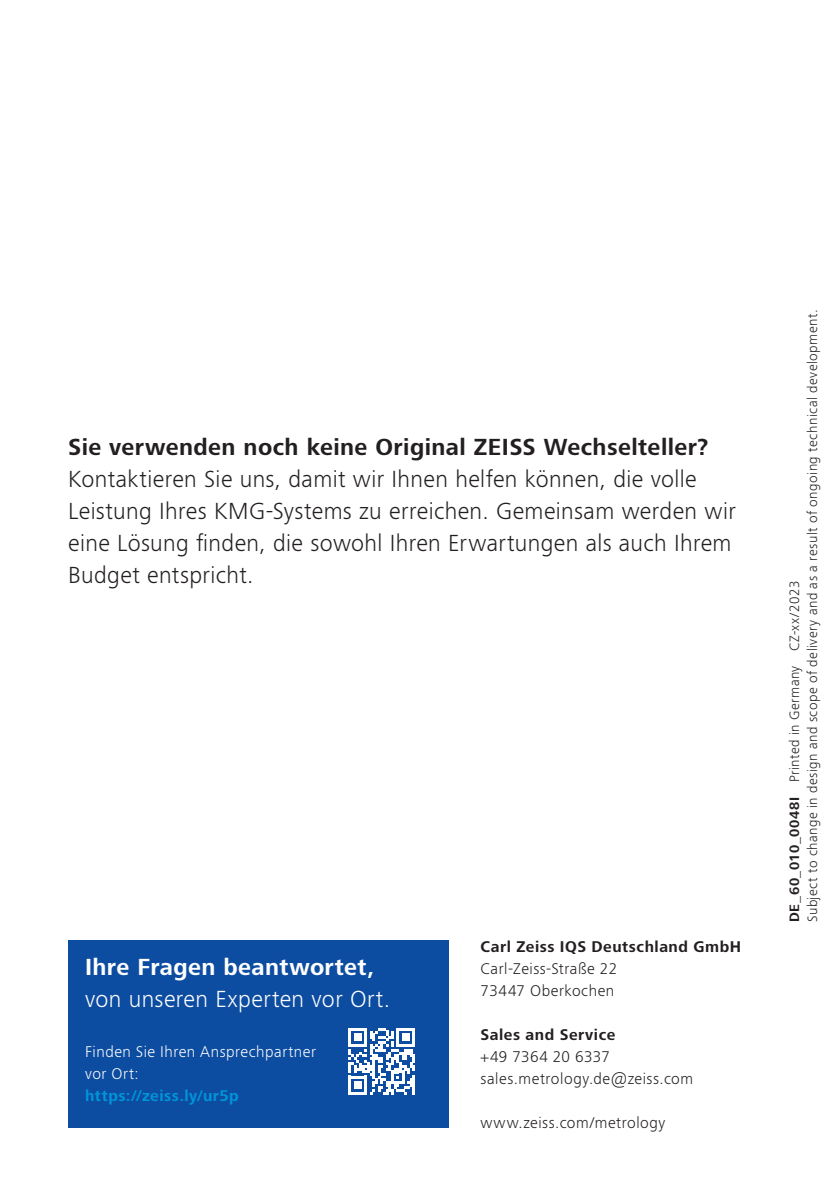
<style>
.page{position:relative;width:840px;height:1191px;background:#fff}
.page>*{position:absolute;margin:0;border:0;box-sizing:border-box;transform-origin:0 0}
.t1{font:300 24px/32px "ZEISS Frutiger Next W1 G";letter-spacing:.015em;color:#231f20}
.t2{font:700 24px "ZEISS Frutiger Next W1 G";letter-spacing:.015em;color:#231f20}
.t3{font:300 24px "ZEISS Frutiger Next W1 G";letter-spacing:.015em;color:#fff}
.t4{font:700 24px "ZEISS Frutiger Next W1 G";letter-spacing:.015em;color:#fff}
.t5{font:300 16px/22px "ZEISS Frutiger Next W1 G";letter-spacing:.035em;color:#231f20}
.t6{font:700 16px "ZEISS Frutiger Next W1 G";letter-spacing:.035em;color:#231f20}
.t7{font:300 16px/22px "ZEISS Frutiger Next W1 G";letter-spacing:.035em;color:#fff}
.t8{font:700 16px "ZEISS Frutiger Next W1 G";letter-spacing:.035em;color:#0095d9}
.t9{font:300 14px/18px "ZEISS Frutiger Next W1 G";letter-spacing:.04em;color:#231f20}
.s1{font-weight:700}
</style>
<div class="page">
<div style="left:68px;top:940px;width:380px;height:187px;background:#0d4da1"></div>
<svg style="left:348px;top:1028px;width:67px;height:66px"></svg>
<p class="t2" style="left:68px;top:430px;width:641px">Sie verwenden noch keine Original ZEISS Wechselteller?</p>
<p class="t1" style="left:68px;top:462px;width:668px">Kontaktieren Sie uns, damit wir Ihnen helfen können, die volle Leistung Ihres KMG-Systems zu erreichen. Gemeinsam werden wir eine Lösung finden, die sowohl Ihren Erwartungen als auch Ihrem Budget entspricht.</p>
<p class="t4" style="left:85px;top:950px;width:291px">Ihre Fragen beantwortet,</p>
<p class="t3" style="left:85px;top:982px;width:306px">von unseren Experten vor Ort.</p>
<p class="t7" style="left:85px;top:1040px;width:232px">Finden Sie Ihren Ansprechpartner vor Ort:</p>
<p class="t8" style="left:85px;top:1084px;width:155px">https://zeiss.ly/ur5p</p>
<p class="t6" style="left:480px;top:935px;width:262px">Carl Zeiss IQS Deutschland GmbH</p>
<p class="t5" style="left:480px;top:956px;width:138px">Carl-Zeiss-Straße 22<br>73447 Oberkochen</p>
<p class="t6" style="left:480px;top:1023px;width:136px">Sales and Service</p>
<p class="t5" style="left:480px;top:1044px;width:214px">+49 7364 20 6337 sales.metrology.de@zeiss.com</p>
<p class="t5" style="left:480px;top:1110px;width:186px">www.zeiss.com/metrology</p>
<p class="t9" style="left:784px;top:922px;width:614px;rotate:-90deg"><span class="s1">DE_60_010_0048I</span> Printed in Germany CZ-xx/2023<br>Subject to change in design and scope of delivery and as a result of ongoing technical development.</p>
</div>
